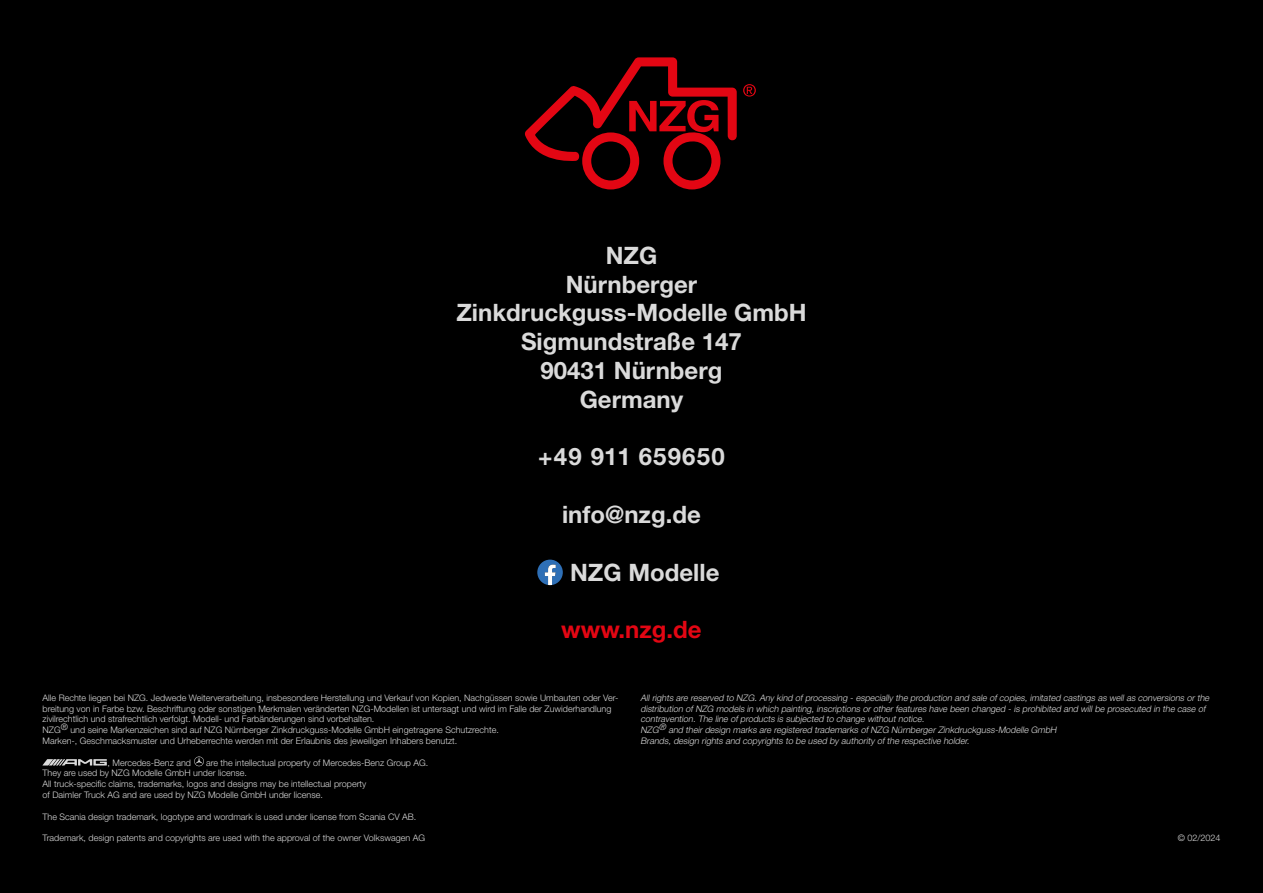
<style>
.page{position:relative;width:1263px;height:893px;background:#000}
.page>*{position:absolute;margin:0;border:0;box-sizing:border-box;transform-origin:0 0}
.t1{font:700 24px/28.8px "Helvetica Neue LT Std";color:#dadada;text-align:center}
.t2{font:700 24px "Helvetica Neue LT Std";letter-spacing:.05em;color:#dadada}
.t3{font:700 24px "Helvetica Neue LT Std";color:#e30613}
.t4{font:300 9px/10.8px "Helvetica Neue LT Std";color:#dadada}
.t5{font:italic 300 9px/10.8px "Helvetica Neue LT Std";color:#dadada}
</style>
<div class="page">
<svg style="left:524px;top:57px;width:213px;height:132px"></svg>
<svg style="left:743px;top:84px;width:13px;height:13px"></svg>
<svg style="left:537px;top:560px;width:26px;height:25px"></svg>
<svg style="left:194px;top:756px;width:10px;height:10px"></svg>
<svg style="left:43px;top:759px;width:64px;height:6px"></svg>
<h1 class="t1" style="left:456px;top:240px;width:352px">NZG<br>Nürnberger<br>Zinkdruckguss-Modelle GmbH<br>Sigmundstraße 147<br>90431 Nürnberg<br>Germany</h1>
<h1 class="t2" style="left:538px;top:442px;width:188px">+49 911 659650</h1>
<h1 class="t1" style="left:562px;top:499px;width:140px">info@nzg.de</h1>
<h1 class="t1" style="left:570px;top:557px;width:151px">NZG Modelle</h1>
<h1 class="t3" style="left:561px;top:615px;width:142px">www.nzg.de</h1>
<p class="t4" style="left:43px;top:692px;width:577px">Alle Rechte liegen bei NZG. Jedwede Weiterverarbeitung, insbesondere Herstellung und Verkauf von Kopien, Nachgüssen sowie Umbauten oder Ver&shy;breitung von in Farbe bzw. Beschriftung oder sonstigen Merkmalen veränderten NZG-Modellen ist untersagt und wird im Falle der Zuwiderhandlung zivilrechtlich und strafrechtlich verfolgt. Modell- und Farbänderungen sind vorbehalten.<br>NZG® und seine Markenzeichen sind auf NZG Nürnberger Zinkdruckguss-Modelle GmbH eingetragene Schutzrechte.<br>Marken-, Geschmacksmuster und Urheberrechte werden mit der Erlaubnis des jeweiligen Inhabers benutzt.</p>
<p class="t4" style="left:108px;top:757px;width:85px">, Mercedes-Benz and</p>
<p class="t4" style="left:43px;top:757px;width:387px;text-indent:164px">are the intellectual property of Mercedes-Benz Group AG.<br>They are used by NZG Modelle GmbH under license.<br>All truck-specific claims, trademarks, logos and designs may be intellectual property<br>of Daimler Truck AG and are used by NZG Modelle GmbH under license.</p>
<p class="t4" style="left:43px;top:811px;width:375px">The Scania design trademark, logotype and wordmark is used under license from Scania CV AB.</p>
<p class="t4" style="left:43px;top:832px;width:384px">Trademark, design patents and copyrights are used with the approval of the owner Volkswagen AG</p>
<p class="t5" style="left:640px;top:692px;width:572px">All rights are reserved to NZG. Any kind of processing - especially the production and sale of copies, imitated castings as well as conversions or the distribution of NZG models in which painting, inscriptions or other features have been changed - is prohibited and will be prosecuted in the case of contravention. The line of products is subjected to change without notice.<br>NZG® and their design marks are registered trademarks of NZG Nürnberger Zinkdruckguss-Modelle GmbH<br>Brands, design rights and copyrights to be used by authority of the respective holder.</p>
<p class="t4" style="left:1178px;top:832px;width:44px">© 02/2024</p>
</div>
